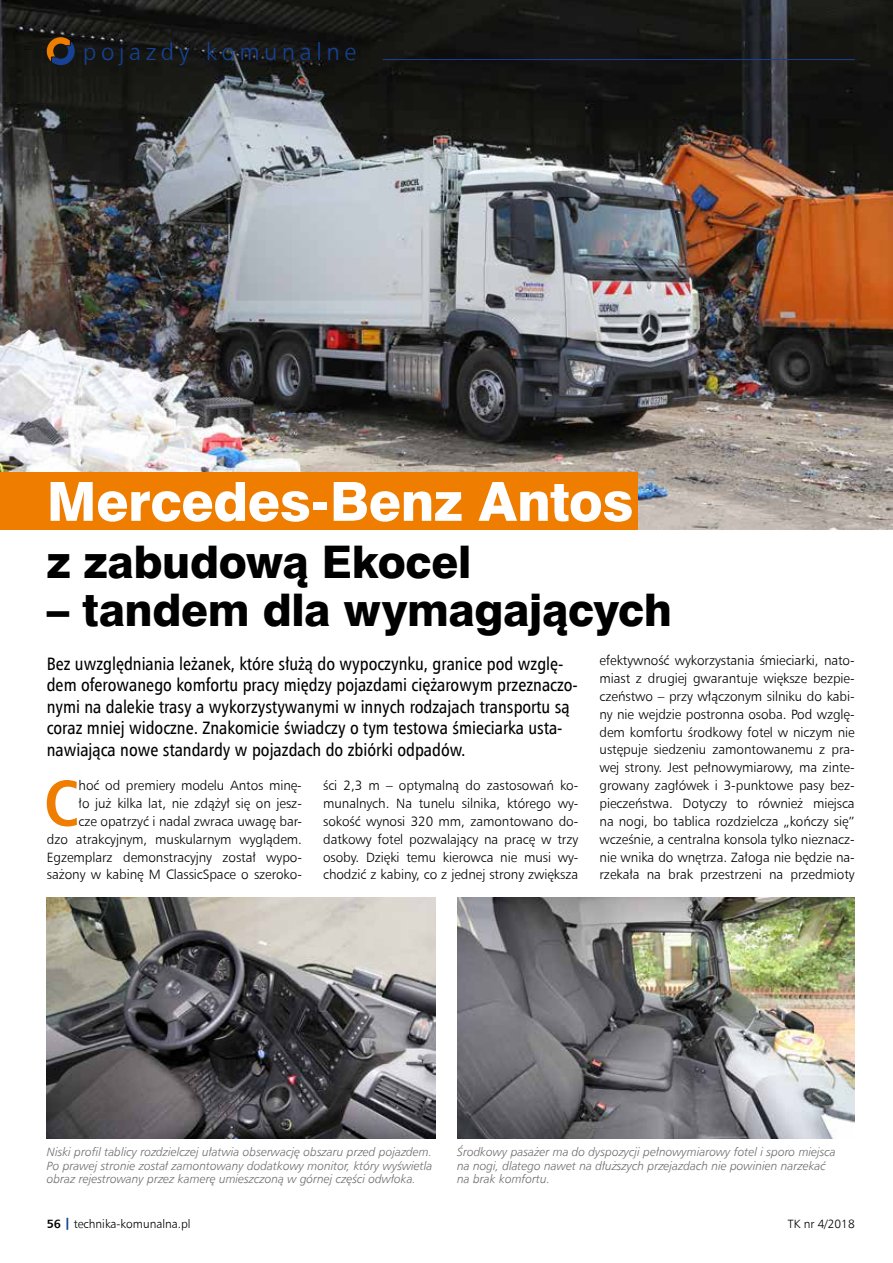
<style>
.page{position:relative;width:893px;height:1263px;background:#fff}
.page>*{position:absolute;margin:0;border:0;box-sizing:border-box;transform-origin:0 0}
.t1{font:700 64.95px "Humnst 777 Cn EUX";color:#ef7d00}
.t2{font:54px "Swis 721 Hv EUX";letter-spacing:-.01em;color:#fff}
.t3{font:45px "Swis 721 Hv EUX";letter-spacing:-.01em;color:#000}
.t4{font:24px "Humnst 777 Lt EUX";letter-spacing:.19em;color:#164194}
.t5{font:18px/21.6px "Humnst 777 Cn EUX";color:#000}
.t6{font:13.5px/17.9px "Humnst 777 Lt EUX";letter-spacing:-.005em;color:#000;text-align:justify}
.t7{font:italic 12px/13.5px "Humnst 777 Lt EUX";color:#706f6f;text-align:justify}
.t8{font:12px "Humnst 777 Lt EUX";color:#000}
.s1{font-family:"Humnst 777 EUX";font-weight:700}
.s2{font-family:"Humnst 777 X Blk EUX";color:#164194}
</style>
<div class="page">
<img style="left:0;top:0;width:893px;height:530px">
<div style="left:0;top:472px;width:637px;height:58px;background:#ef7d00"></div>
<img style="left:47px;top:897px;width:389px;height:241px">
<img style="left:457px;top:897px;width:398px;height:241px">
<svg style="left:45px;top:36px;width:31px;height:30px"></svg>
<hr style="left:383px;top:59px;width:472px;height:1px;background:#164194">
<h3 class="t4" style="left:83px;top:37px;width:275px">pojazdy komunalne</h3>
<h2 class="t2" style="left:47px;top:469px;width:588px">Mercedes‑Benz Antos</h2>
<h3 class="t3" style="left:47px;top:534px;width:426px">z zabudową Ekocel</h3>
<h3 class="t3" style="left:47px;top:582px;width:627px">– tandem dla wymagających</h3>
<p class="t5" style="left:47px;top:652px;width:533px">Bez uwzględniania leżanek, które służą do wypoczynku, granice pod wzglę‑ dem oferowanego komfortu pracy między pojazdami ciężarowym przeznaczo‑ nymi na dalekie trasy a wykorzystywanymi w innych rodzajach transportu są coraz mniej widoczne. Znakomicie świadczy o tym testowa śmieciarka usta‑ nawiająca nowe standardy w pojazdach do zbiórki odpadów.</p>
<p class="t6" style="left:599px;top:651px;width:257px">efektywność wykorzystania śmieciarki, nato‑ miast z drugiej gwarantuje większe bezpie‑ czeństwo – przy włączonym silniku do kabi‑ ny nie wejdzie postronna osoba. Pod wzglę‑ dem komfortu środkowy fotel w niczym nie ustępuje siedzeniu zamontowanemu z pra‑ wej strony. Jest pełnowymiarowy, ma zinte‑ growany zagłówek i 3-‑punktowe pasy bez‑ pieczeństwa. Dotyczy to również miejsca na nogi, bo tablica rozdzielcza „kończy się” wcześnie, a centralna konsola tylko nieznacz‑ nie wnika do wnętrza. Załoga nie będzie na‑ rzekała na brak przestrzeni na przedmioty</p>
<p class="t6" style="left:47px;top:776px;width:257px;text-align:right">hoć od premiery modelu Antos minę‑<br>ło już kilka lat, nie zdążył się on jesz‑<br>cze opatrzyć i nadal zwraca uwagę bar‑<br>dzo atrakcyjnym, muskularnym wyglądem.<br>Egzemplarz demonstracyjny został wypo‑ sażony w kabinę M ClassicSpace o szeroko‑</p>
<p class="t6" style="left:323px;top:776px;width:257px">ści 2,3 m – optymalną do zastosowań ko‑ munalnych. Na tunelu silnika, którego wy‑ sokość wynosi 320 mm, zamontowano do‑ datkowy fotel pozwalający na pracę w trzy osoby. Dzięki temu kierowca nie musi wy‑ chodzić z kabiny, co z jednej strony zwiększa</p>
<h1 class="t1" style="left:44px;top:762px;width:36px">C</h1>
<p class="t7" style="left:47px;top:1145px;width:387px">Niski profil tablicy rozdzielczej ułatwia obserwację obszaru przed pojazdem.<br>Po prawej stronie został zamontowany dodatkowy monitor, który wyświetla obraz rejestrowany przez kamerę umieszczoną w górnej części odwłoka.</p>
<p class="t7" style="left:457px;top:1145px;width:380px;text-align:left">Środkowy pasażer ma do dyspozycji pełnowymiarowy fotel i sporo miejsca na nogi, dlatego nawet na dłuższych przejazdach nie powinien narzekać na brak komfortu.</p>
<p class="t8" style="left:47px;top:1216px;width:145px"><span class="s1">56</span> <span class="s2">|</span> technika-komunalna.pl</p>
<p class="t8" style="left:788px;top:1216px;width:68px">TK nr 4/2018</p>
</div>
